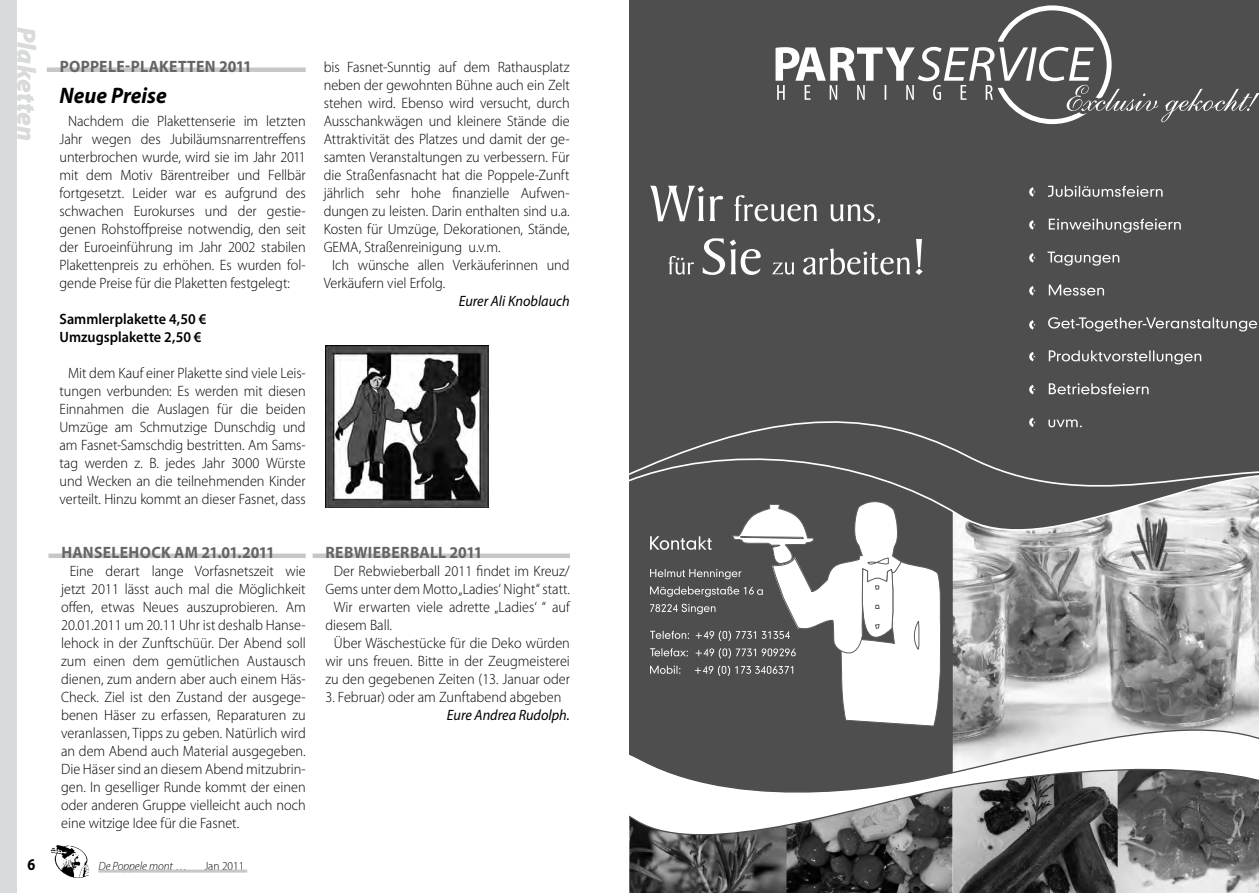
<style>
.page{position:relative;width:1259px;height:893px;background:#fff}
.page>*{position:absolute;margin:0;border:0;box-sizing:border-box;transform-origin:0 0}
.t1{font:italic 900 26.4px "Myriad Pro";color:#d9dadb}
.t2{font:italic 700 22.5px "Myriad Pro";color:#000;scale:.95 1}
.t3{font:700 16.5px "Myriad Pro";letter-spacing:.02em;color:#646567;scale:.95 1}
.t4{font:700 16.5px "Myriad Pro";color:#000;scale:.86 1}
.t5{font:300 15px/18px "Myriad Pro";color:#000;text-align:justify;scale:.95 1}
.t6{font:600 15px/18px "Myriad Pro";color:#000;scale:.95 1}
.t7{font:italic 15px "Myriad Pro";color:#000;scale:.95 1}
.t8{font:italic 300 12px "Myriad Pro";color:#000;scale:.95 1}
.t9{font:300 12px "Myriad Pro";color:#000;scale:.95 1}
.s1{font-style:normal}
</style>
<div class="page">
<img style="left:51px;top:845px;width:38px;height:33px">
<div style="left:0;top:0;width:17px;height:893px;background:#d9dadb"></div>
<hr style="left:98px;top:870px;width:149px;height:3px;background:#c6c7c8">
<hr style="left:47px;top:68px;width:259px;height:4px;background:#c6c7c8">
<img style="left:325px;top:345px;width:163px;height:162px">
<hr style="left:313px;top:554px;width:257px;height:4px;background:#c6c7c8">
<hr style="left:48px;top:554px;width:258px;height:4px;background:#c6c7c8">
<div style="left:629px;top:0;width:630px;height:687px;background:#4e4e4e"></div>
<svg style="left:650px;top:186px;width:73px;height:35px"></svg>
<svg style="left:734px;top:195px;width:146px;height:29px;background:#707070"></svg>
<svg style="left:668px;top:256px;width:26px;height:19px"></svg>
<svg style="left:703px;top:238px;width:57px;height:37px"></svg>
<svg style="left:772px;top:262px;width:22px;height:13px"></svg>
<svg style="left:803px;top:239px;width:119px;height:36px;background:#707070"></svg>
<svg style="left:1048px;top:186px;width:114px;height:11px"></svg>
<svg style="left:1048px;top:219px;width:132px;height:14px;background:#767676"></svg>
<svg style="left:1047px;top:252px;width:72px;height:14px"></svg>
<svg style="left:1048px;top:284px;width:56px;height:12px"></svg>
<svg style="left:1048px;top:317px;width:211px;height:15px;background:#747474"></svg>
<svg style="left:1048px;top:350px;width:153px;height:14px;background:#767676"></svg>
<svg style="left:1048px;top:383px;width:100px;height:11px"></svg>
<svg style="left:1029px;top:187px;width:6px;height:10px"></svg>
<svg style="left:1029px;top:220px;width:6px;height:10px"></svg>
<svg style="left:1029px;top:253px;width:6px;height:9px"></svg>
<svg style="left:1029px;top:286px;width:6px;height:9px"></svg>
<svg style="left:1029px;top:320px;width:6px;height:10px"></svg>
<svg style="left:1029px;top:352px;width:6px;height:9px"></svg>
<svg style="left:1029px;top:385px;width:6px;height:9px"></svg>
<svg style="left:650px;top:570px;width:292px;height:117px"></svg>
<img style="left:786px;top:862px;width:166px;height:31px">
<img style="left:629px;top:862px;width:157px;height:31px">
<img style="left:952px;top:570px;width:307px;height:117px">
<img style="left:952px;top:862px;width:165px;height:31px">
<img style="left:1117px;top:862px;width:142px;height:31px">
<svg style="left:629px;top:687px;width:630px;height:175px"></svg>
<svg style="left:629px;top:401px;width:630px;height:169px;background:#6f6f6f"></svg>
<svg style="left:775px;top:0;width:484px;height:125px;background:#616161"></svg>
<h1 class="t1" style="left:41px;top:27px;width:116px;rotate:90deg">Plaketten</h1>
<p class="t3" style="left:60px;top:56px;width:204px">POPP ELE-PLAKETTEN 2011</p>
<h2 class="t2" style="left:60px;top:81px;width:114px">Neue Preise</h2>
<p class="t5" style="left:60px;top:112px;width:261px;text-indent:9px">Nachdem die Plakettenserie im letzten Jahr wegen des Jubiläumsnarrentreffens unterbrochen wurde, wird sie im Jahr 2011 mit dem Motiv Bärentreiber und Fellbär fortgesetzt. Leider war es aufgrund des schwachen Eurokurses und der gestie&shy;genen Rohstoffpreise notwendig, den seit der Euroeinführung im Jahr 2002 stabilen Plakettenpreis zu erhöhen. Es wurden fol&shy;gende Preise für die Plaketten festgelegt:</p>
<p class="t6" style="left:60px;top:310px;width:156px">Sammlerplakette 4,50 €<br>Umzugsplakette 2,50 €</p>
<p class="t5" style="left:60px;top:364px;width:261px;text-align:center">Mit dem Kauf einer Plakette sind viele Leis&shy;tungen verbunden: Es werden mit diesen Einnahmen die Auslagen für die beiden Umzüge am Schmutzige Dunschdig und am Fasnet-Samschdig bestritten. Am Sams&shy;tag werden z. B. jedes Jahr 3000 Würste und Wecken an die teilnehmenden Kinder verteilt. Hinzu kommt an dieser Fasnet, dass</p>
<p class="t3" style="left:61px;top:542px;width:226px">HANSELEHOCK AM 21.01.2011</p>
<p class="t5" style="left:61px;top:562px;width:259px;text-indent:9px">Eine derart lange Vorfasnetszeit wie jetzt 2011 lässt auch mal die Möglichkeit offen, etwas Neues auszuprobieren. Am 20.01.2011 um 20.11 Uhr ist deshalb Hanse&shy;lehock in der Zunftschüür. Der Abend soll zum einen dem gemütlichen Austausch dienen, zum andern aber auch einem Häs-Check. Ziel ist den Zustand der ausgege&shy;benen Häser zu erfassen, Reparaturen zu veranlassen, Tipps zu geben. Natürlich wird an dem Abend auch Material ausgegeben.<br>Die Häser sind an diesem Abend mitzubrin&shy;gen. In geselliger Runde kommt der einen oder anderen Gruppe vielleicht auch noch eine witzige Idee für die Fasnet.</p>
<p class="t4" style="left:28px;top:854px;width:11px">6</p>
<p class="t8" style="left:98px;top:859px;width:95px">De Poppele mont <span class="s1">…</span></p>
<p class="t9" style="left:204px;top:859px;width:44px">Jan 2011</p>
<p class="t5" style="left:324px;top:58px;width:260px">bis Fasnet-Sunntig auf dem Rathausplatz</p>
<p class="t5" style="left:324px;top:76px;width:260px">neben der gewohnten Bühne auch ein Zelt</p>
<p class="t5" style="left:324px;top:94px;width:260px">stehen wird. Ebenso wird versucht, durch</p>
<p class="t5" style="left:324px;top:112px;width:260px">Ausschankwägen und kleinere Stände die</p>
<p class="t5" style="left:324px;top:130px;width:260px">Attraktivität des Platzes und damit der ge-</p>
<p class="t5" style="left:324px;top:148px;width:260px">samten Veranstaltungen zu verbessern. Für</p>
<p class="t5" style="left:324px;top:166px;width:260px">die Straßenfasnacht hat die Poppele-Zunft</p>
<p class="t5" style="left:324px;top:184px;width:260px">jährlich sehr hohe finanzielle Aufwen-</p>
<p class="t5" style="left:324px;top:202px;width:260px">dungen zu leisten. Darin enthalten sind u.a.</p>
<p class="t5" style="left:324px;top:220px;width:260px">Kosten für Umzüge, Dekorationen, Stände,</p>
<p class="t5" style="left:324px;top:238px;width:188px">GEMA, Straßenreinigung u.v.m.</p>
<p class="t5" style="left:332px;top:256px;width:251px">Ich wünsche allen Verkäuferinnen und</p>
<p class="t5" style="left:324px;top:274px;width:129px">Verkäufern viel Erfolg.</p>
<p class="t7" style="left:459px;top:292px;width:118px">Eurer Ali Knoblauch</p>
<p class="t3" style="left:325px;top:542px;width:167px">REBWIEBERBALL 2011</p>
<p class="t5" style="left:334px;top:562px;width:250px">Der Rebwieberball 2011 findet im Kreuz/</p>
<p class="t5" style="left:325px;top:580px;width:259px">Gems unter dem Motto „Ladies‘ Night“ statt.</p>
<p class="t5" style="left:334px;top:598px;width:250px">Wir erwarten viele adrette „Ladies‘ “ auf</p>
<p class="t5" style="left:325px;top:616px;width:72px">diesem Ball.</p>
<p class="t5" style="left:334px;top:634px;width:250px">Über Wäschestücke für die Deko würden</p>
<p class="t5" style="left:325px;top:652px;width:259px">wir uns freuen. Bitte in der Zeugmeisterei</p>
<p class="t5" style="left:325px;top:670px;width:259px">zu den gegebenen Zeiten (13. Januar oder</p>
<p class="t5" style="left:325px;top:688px;width:250px">3. Februar) oder am Zunftabend abgeben</p>
<p class="t7" style="left:447px;top:706px;width:131px">Eure Andrea Rudolph.</p>
</div>
